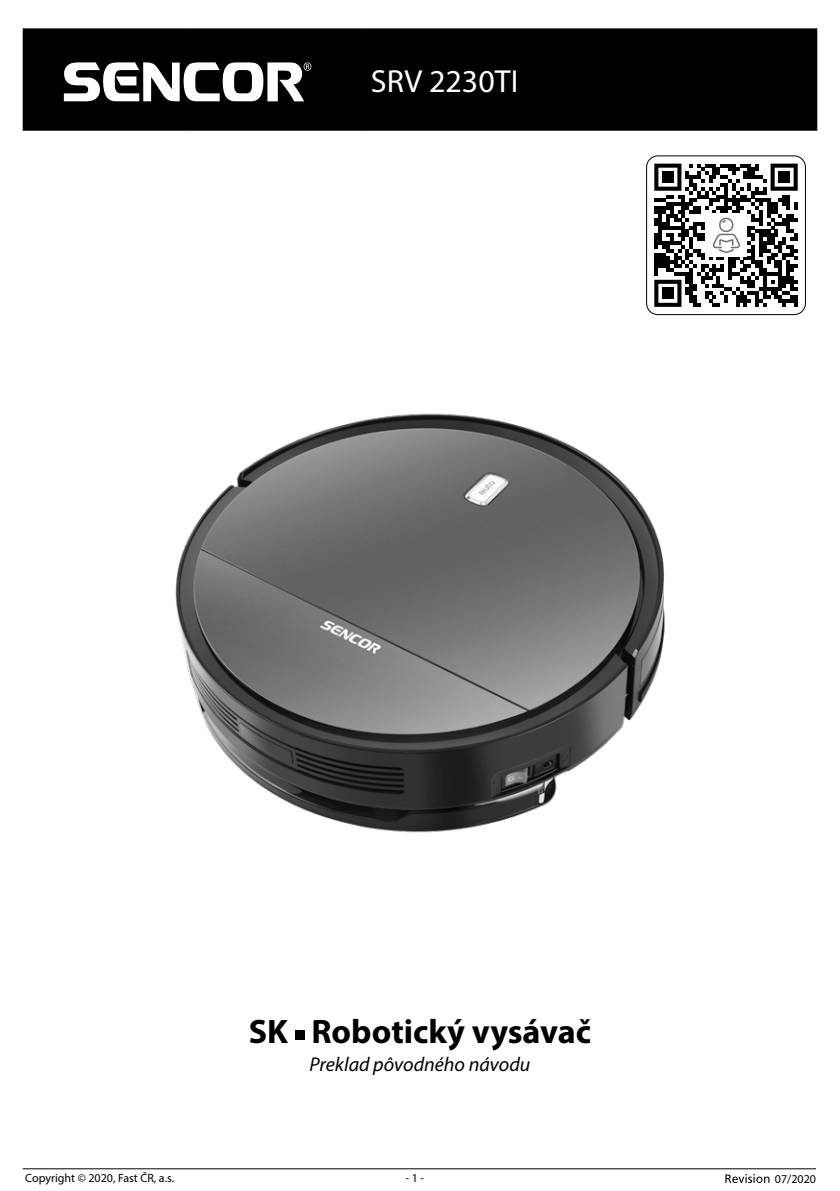
<style>
.page{position:relative;width:840px;height:1191px;background:#fff}
.page>*{position:absolute;margin:0;border:0;box-sizing:border-box;transform-origin:0 0}
.t1{font:700 34px "Myriad Pro";color:#000}
.t2{font:32px "Myriad Pro";color:#fff}
.t3{font:italic 20px "Myriad Pro";color:#000}
.t4{font:12px "Myriad Pro";color:#000}
</style>
<div class="page">
<hr style="left:23px;top:1168px;width:792px;height:1px;background:#000">
<svg style="left:725px;top:1174px;width:44px;height:9px"></svg>
<img style="left:175px;top:413px;width:490px;height:420px">
<div style="left:295px;top:1029px;width:9px;height:10px;background:#000"></div>
<div style="left:25px;top:30px;width:789px;height:99px;background:#000"></div>
<hr style="left:23px;top:28px;width:163px;height:2px;background:#000">
<hr style="left:23px;top:30px;width:2px;height:99px;background:#000">
<hr style="left:186px;top:28px;width:176px;height:2px;background:#000">
<hr style="left:185px;top:30px;width:2px;height:99px;background:#000">
<hr style="left:362px;top:28px;width:454px;height:2px;background:#000">
<hr style="left:361px;top:30px;width:2px;height:99px;background:#000">
<hr style="left:814px;top:30px;width:2px;height:99px;background:#000">
<hr style="left:23px;top:129px;width:163px;height:2px;background:#000">
<hr style="left:186px;top:129px;width:176px;height:2px;background:#000">
<hr style="left:362px;top:129px;width:454px;height:2px;background:#000">
<svg style="left:63px;top:62px;width:248px;height:40px"></svg>
<svg style="left:646px;top:156px;width:159px;height:159px"></svg>
<h2 class="t2" style="left:370px;top:61px;width:149px">SRV 2230TI</h2>
<h1 class="t1" style="left:249px;top:1009px;width:344px">SK Robotický vysávač</h1>
<h3 class="t3" style="left:309px;top:1052px;width:222px">Preklad pôvodného návodu</h3>
<p class="t4" style="left:25px;top:1170px;width:150px">Copyright © 2020, Fast ČR, a.s.</p>
<p class="t4" style="left:405px;top:1170px;width:20px">- 1 -</p>
<p class="t4" style="left:774px;top:1171px;width:43px">07/2020</p>
</div>
